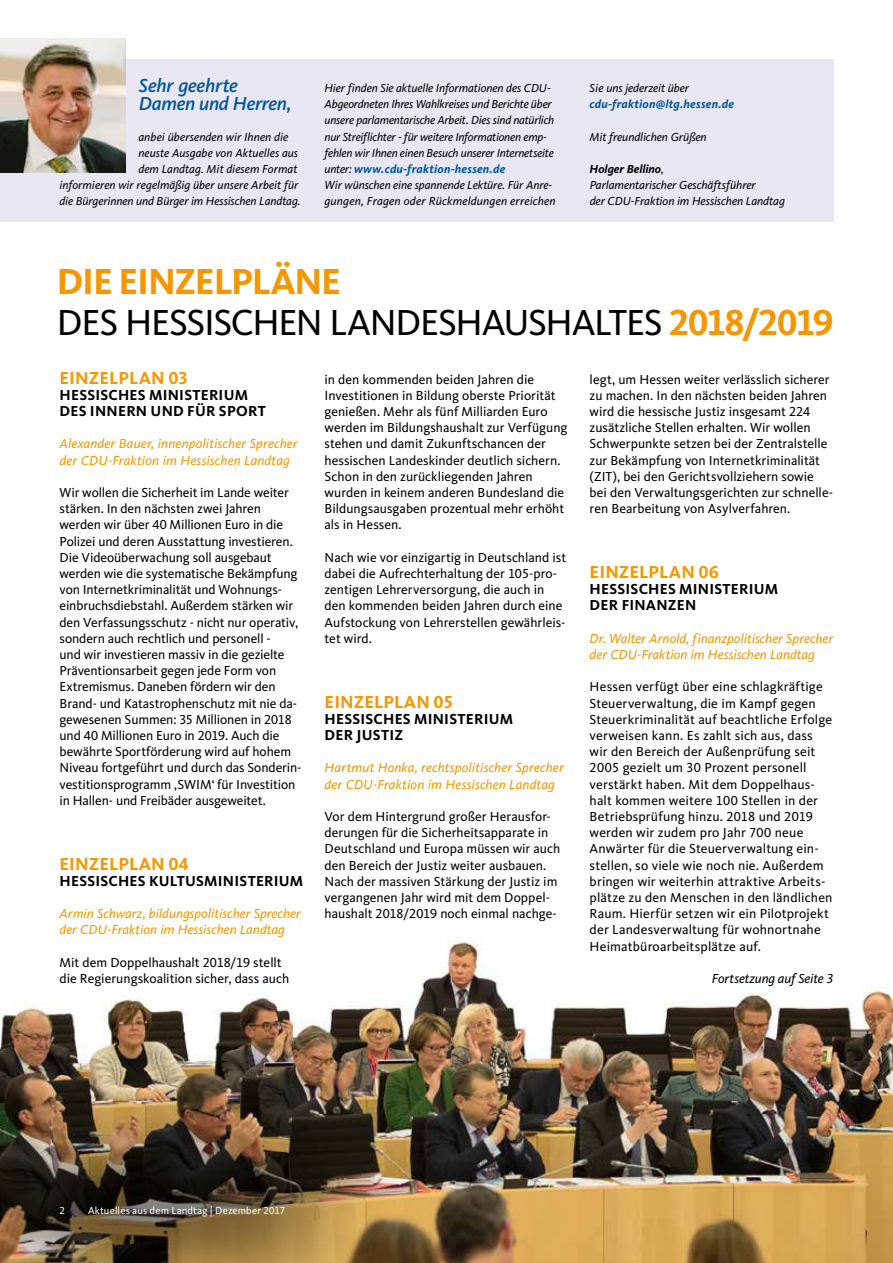
<style>
.page{position:relative;width:893px;height:1263px;background:#fff}
.page>*{position:absolute;margin:0;border:0;box-sizing:border-box;transform-origin:0 0}
.t1{font:37.5px/40.5px "CDU Kievit Tab";letter-spacing:-.035em;color:#000}
.t2{font:italic 500 19.5px/18px "CDU Kievit Tab";letter-spacing:-.015em;color:#00559d}
.t3{font:700 18px "CDU Kievit Tab";letter-spacing:.005em;color:#f49700}
.t4{font:700 15px/16.2px "CDU Kievit Tab";letter-spacing:.015em;color:#000}
.t5{font:13.5px/16.2px "CDU Kievit Tab";color:#000}
.t6{font:italic 13.5px/16.2px "CDU Kievit Tab";letter-spacing:.005em;color:#f49700}
.t7{font:italic 13.5px "CDU Kievit Tab";letter-spacing:-.01em;color:#000}
.t8{font:italic 12px/16.2px "CDU Kievit Tab";letter-spacing:-.005em;color:#000}
.t9{font:italic 700 12px "CDU Kievit Tab";letter-spacing:.02em;color:#00559d}
.t10{font:10.5px "CDU Kievit Tab";letter-spacing:.01em;color:#fff}
.s1{font-weight:700;color:#00559d}
.s2{font-weight:700}
.s3{font-weight:700;color:#f49700}
</style>
<div class="page">
<img style="left:0;top:940px;width:893px;height:323px">
<div style="left:0;top:59px;width:833px;height:162px;background:#e8e7f3"></div>
<img style="left:0;top:38px;width:126px;height:135px">
<div style="left:0;top:1093px;width:394px;height:170px;background:#000;opacity:.74"></div>
<h2 class="t2" style="left:139px;top:76px;width:154px">Sehr geehrte<br>Damen und Herren,</h2>
<p class="t8" style="left:138px;top:128px;width:151px">anbei übersenden wir Ihnen die</p>
<p class="t8" style="left:138px;top:145px;width:161px">neuste Ausgabe von Aktuelles aus</p>
<p class="t8" style="left:138px;top:161px;width:161px">dem Landtag. Mit diesem Format</p>
<p class="t8" style="left:60px;top:177px;width:241px">informieren wir regelmäßig über unsere Arbeit für</p>
<p class="t8" style="left:60px;top:193px;width:243px">die Bürgerinnen und Bürger im Hessischen Landtag.</p>
<p class="t8" style="left:325px;top:80px;width:233px">Hier finden Sie aktuelle Informationen des CDU-Abgeordneten Ihres Wahlkreises und Berichte über unsere parlamentarische Arbeit. Dies sind natürlich nur Streiflichter - für weitere Informationen emp&shy;fehlen wir Ihnen einen Besuch unserer Internetseite unter: <span class="s1">www.cdu-fraktion-hessen.de<br></span>Wir wünschen eine spannende Lektüre. Für Anre&shy;gungen, Fragen oder Rückmeldungen erreichen</p>
<p class="t8" style="left:590px;top:80px;width:101px">Sie uns jederzeit über</p>
<p class="t9" style="left:590px;top:97px;width:146px">cdu-fraktion@ltg.hessen.de</p>
<p class="t8" style="left:590px;top:128px;width:119px">Mit freundlichen Grüßen</p>
<p class="t8" style="left:590px;top:161px;width:197px"><span class="s2">Holger Bellino</span>,<br>Parlamentarischer Geschäftsführer<br>der CDU-Fraktion im Hessischen Landtag</p>
<h1 class="t1" style="left:57px;top:262px;width:778px"><span class="s3">DIE EINZELPLÄNE<br></span>DES HESSISCHEN LANDESHAUSHALTES <span class="s3">2018/2019</span></h1>
<p class="t5" style="left:325px;top:371px;width:244px">in den kommenden beiden Jahren die Investitionen in Bildung oberste Priorität genießen. Mehr als fünf Milliarden Euro werden im Bildungshaushalt zur Verfügung stehen und damit Zukunftschancen der hessischen Landeskinder deutlich sichern.<br>Schon in den zurückliegenden Jahren wurden in keinem anderen Bundesland die Bildungsausgaben prozentual mehr erhöht als in Hessen.</p>
<p class="t5" style="left:325px;top:549px;width:243px">Nach wie vor einzigartig in Deutschland ist dabei die Aufrechterhaltung der 105-pro&shy;zentigen Lehrerversorgung, die auch in den kommenden beiden Jahren durch eine Aufstockung von Lehrerstellen gewährleis&shy;tet wird.</p>
<h3 class="t3" style="left:60px;top:367px;width:130px">EINZELPLAN 03</h3>
<p class="t4" style="left:60px;top:387px;width:208px">HESSISCHES MINISTERIUM<br>DES INNERN UND FÜR SPORT</p>
<p class="t6" style="left:60px;top:436px;width:240px">Alexander Bauer, innenpolitischer Sprecher der CDU-Fraktion im Hessischen Landtag</p>
<p class="t5" style="left:60px;top:484px;width:243px">Wir wollen die Sicherheit im Lande weiter stärken. In den nächsten zwei Jahren werden wir über 40 Millionen Euro in die Polizei und deren Ausstattung investieren.<br>Die Videoüberwachung soll ausgebaut werden wie die systematische Bekämpfung von Internetkriminalität und Wohnungs&shy;einbruchsdiebstahl. Außerdem stärken wir den Verfassungsschutz - nicht nur operativ, sondern auch rechtlich und personell -<br>und wir investieren massiv in die gezielte Präventionsarbeit gegen jede Form von Extremismus. Daneben fördern wir den Brand- und Katastrophenschutz mit nie da&shy;gewesenen Summen: 35 Millionen in 2018 und 40 Millionen Euro in 2019. Auch die bewährte Sportförderung wird auf hohem Niveau fortgeführt und durch das Sonderin&shy;vestitionsprogramm ‚SWIM‘ für Investition in Hallen- und Freibäder ausgeweitet.</p>
<p class="t5" style="left:590px;top:371px;width:245px">legt, um Hessen weiter verlässlich sicherer zu machen. In den nächsten beiden Jahren wird die hessische Justiz insgesamt 224 zusätzliche Stellen erhalten. Wir wollen Schwerpunkte setzen bei der Zentralstelle zur Bekämpfung von Internetkriminalität (ZIT), bei den Gerichtsvollziehern sowie bei den Verwaltungsgerichten zur schnelle&shy;ren Bearbeitung von Asylverfahren.</p>
<h3 class="t3" style="left:590px;top:561px;width:130px">EINZELPLAN 06</h3>
<p class="t4" style="left:590px;top:581px;width:190px">HESSISCHES MINISTERIUM<br>DER FINANZEN</p>
<p class="t6" style="left:590px;top:630px;width:245px">Dr. Walter Arnold, finanzpolitischer Sprecher der CDU-Fraktion im Hessischen Landtag</p>
<p class="t5" style="left:590px;top:679px;width:244px">Hessen verfügt über eine schlagkräftige Steuerverwaltung, die im Kampf gegen Steuerkriminalität auf beachtliche Erfolge verweisen kann. Es zahlt sich aus, dass wir den Bereich der Außenprüfung seit 2005 gezielt um 30 Prozent personell verstärkt haben. Mit dem Doppelhaus&shy;halt kommen weitere 100 Stellen in der Betriebsprüfung hinzu. 2018 und 2019 werden wir zudem pro Jahr 700 neue Anwärter für die Steuerverwaltung ein&shy;stellen, so viele wie noch nie. Außerdem bringen wir weiterhin attraktive Arbeits&shy;plätze zu den Menschen in den ländlichen Raum. Hierfür setzen wir ein Pilotprojekt der Landesverwaltung für wohnortnahe Heimatbüroarbeitsplätze auf.</p>
<h3 class="t3" style="left:325px;top:691px;width:130px">EINZELPLAN 05</h3>
<p class="t4" style="left:325px;top:711px;width:190px">HESSISCHES MINISTERIUM<br>DER JUSTIZ</p>
<p class="t6" style="left:325px;top:760px;width:241px">Hartmut Honka, rechtspolitischer Sprecher der CDU-Fraktion im Hessischen Landtag</p>
<p class="t5" style="left:325px;top:808px;width:237px">Vor dem Hintergrund großer Herausfor&shy;derungen für die Sicherheitsapparate in Deutschland und Europa müssen wir auch den Bereich der Justiz weiter ausbauen.<br>Nach der massiven Stärkung der Justiz im vergangenen Jahr wird mit dem Doppel&shy;haushalt 2018/2019 noch einmal nachge-</p>
<h3 class="t3" style="left:60px;top:853px;width:130px">EINZELPLAN 04</h3>
<p class="t4" style="left:60px;top:873px;width:245px">HESSISCHES KULTUSMINISTERIUM</p>
<p class="t6" style="left:60px;top:905px;width:243px">Armin Schwarz, bildungspolitischer Sprecher der CDU-Fraktion im Hessischen Landtag</p>
<p class="t5" style="left:60px;top:954px;width:231px">Mit dem Doppelhaushalt 2018/19 stellt die Regierungskoalition sicher, dass auch</p>
<p class="t7" style="left:712px;top:970px;width:123px">Fortsetzung auf Seite 3</p>
<p class="t10" style="left:60px;top:1205px;width:7px">2</p>
<p class="t10" style="left:88px;top:1205px;width:199px">Aktuelles aus dem Landtag | Dezember 2017</p>
</div>
